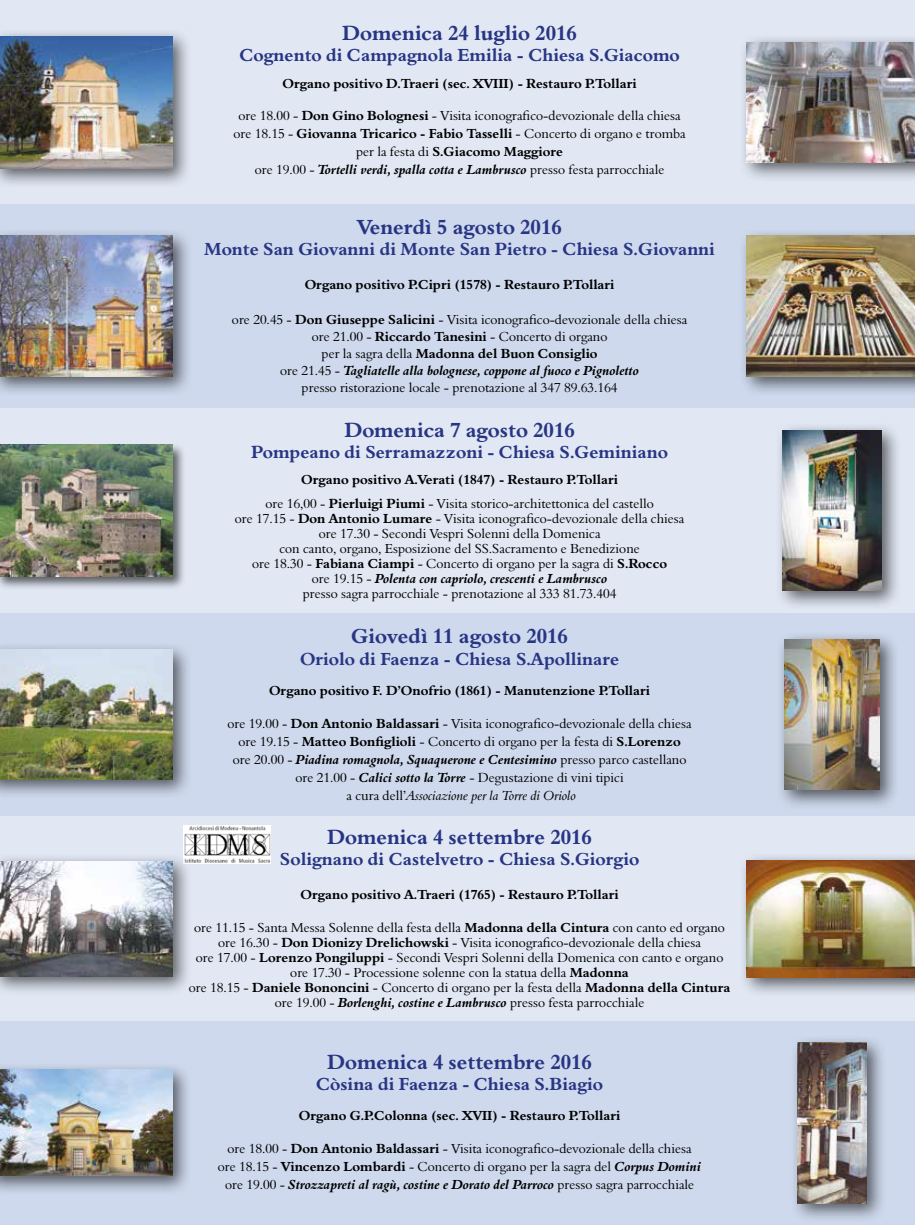
<style>
.page{position:relative;width:915px;height:1225px;background:#fff}
.page>*{position:absolute;margin:0;border:0;box-sizing:border-box;transform-origin:0 0}
.t1{font:21px "Aldine 401 BT Bold A";color:#283583}
.t2{font:18px "Aldine 401 BT Bold A";color:#283583}
.t3{font:13.5px/15px "Aldine 401 BT Roman A";color:#000;text-align:center}
.t4{font:13.5px "Aldine 401 BT Bold A";color:#000}
.t5{font:13.5px "Aldine 401 BT Bold Italic A";color:#000}
.t6{font:13.5px "Aldine 401 BT Italic A";color:#000}
.s1{font-family:"Aldine 401 BT Bold A"}
.s2{font-family:"Aldine 401 BT Roman A"}
.s3{font-family:"Aldine 401 BT Bold Italic A"}
</style>
<div class="page">
<div style="left:0;top:612px;width:914px;height:204px;background:#ced9ed"></div>
<div style="left:0;top:1020px;width:914px;height:205px;background:#ced9ed"></div>
<div style="left:0;top:0;width:914px;height:204px;background:#e1e8f4"></div>
<div style="left:0;top:204px;width:914px;height:204px;background:#ced9ed"></div>
<div style="left:0;top:408px;width:914px;height:204px;background:#e1e8f4"></div>
<div style="left:0;top:816px;width:914px;height:204px;background:#e1e8f4"></div>
<div style="left:0;top:227px;width:192px;height:170px;background:#000;opacity:.6"></div>
<img style="left:0;top:236px;width:172px;height:140px">
<div style="left:738px;top:227px;width:176px;height:170px;background:#000;opacity:.6"></div>
<img style="left:746px;top:236px;width:168px;height:140px">
<img style="left:183px;top:825px;width:88px;height:38px">
<div style="left:0;top:28px;width:192px;height:160px;background:#000;opacity:.6"></div>
<img style="left:0;top:36px;width:172px;height:132px">
<div style="left:738px;top:34px;width:176px;height:148px;background:#000;opacity:.6"></div>
<img style="left:746px;top:42px;width:168px;height:120px">
<div style="left:0;top:442px;width:186px;height:148px;background:#000;opacity:.6"></div>
<img style="left:0;top:445px;width:172px;height:131px">
<div style="left:774px;top:422px;width:127px;height:188px;background:#000;opacity:.6"></div>
<img style="left:782px;top:430px;width:99px;height:160px">
<div style="left:0;top:641px;width:192px;height:158px;background:#000;opacity:.6"></div>
<img style="left:0;top:650px;width:172px;height:129px">
<div style="left:775px;top:631px;width:124px;height:179px;background:#000;opacity:.6"></div>
<img style="left:784px;top:639px;width:95px;height:151px">
<div style="left:0;top:853px;width:192px;height:143px;background:#000;opacity:.6"></div>
<img style="left:0;top:861px;width:172px;height:115px">
<div style="left:738px;top:852px;width:176px;height:145px;background:#000;opacity:.6"></div>
<img style="left:746px;top:860px;width:168px;height:117px">
<div style="left:0;top:1061px;width:192px;height:135px;background:#000;opacity:.6"></div>
<img style="left:0;top:1070px;width:172px;height:106px">
<div style="left:789px;top:1034px;width:96px;height:189px;background:#000;opacity:.6"></div>
<img style="left:797px;top:1042px;width:68px;height:161px">
<h1 class="t1" style="left:342px;top:20px;width:236px">Domenica 24 luglio 2016</h1>
<h2 class="t2" style="left:239px;top:44px;width:442px">Cognento di Campagnola Emilia - Chiesa S.Giacomo</h2>
<p class="t4" style="left:282px;top:75px;width:355px">Organo positivo D.Traeri (sec. XVIII) - Restauro P.Tollari</p>
<p class="t3" style="left:233px;top:106px;width:454px;line-height:18px">ore 18.00 - <span class="s1">Don Gino Bolognesi</span> - Visita iconografico-devozionale della chiesa ore 18.15 - <span class="s1">Giovanna Tricarico - Fabio Tasselli</span> - Concerto di organo e tromba</p>
<p class="t4" style="left:356px;top:143px;width:208px"><span class="s2">per la festa di</span> S.Giacomo Maggiore</p>
<p class="t5" style="left:254px;top:161px;width:411px"><span class="s2">ore 19.00 -</span> Tortelli verdi, spalla cotta e Lambrusco <span class="s2">presso festa parrocchiale</span></p>
<h1 class="t1" style="left:357px;top:214px;width:206px">Venerdì 5 agosto 2016</h1>
<h2 class="t2" style="left:204px;top:238px;width:512px">Monte San Giovanni di Monte San Pietro - Chiesa S.Giovanni</h2>
<p class="t4" style="left:304px;top:276px;width:311px">Organo positivo P.Cipri (1578) - Restauro P.Tollari</p>
<p class="t3" style="left:232px;top:310px;width:456px;line-height:17.1px">ore 20.45 - <span class="s1">Don Giuseppe Salicini</span> - Visita iconografico-devozionale della chiesa ore 21.00 - <span class="s1">Riccardo Tanesini</span> - Concerto di organo</p>
<p class="t4" style="left:321px;top:345px;width:277px"><span class="s2">per la sagra della</span> Madonna del Buon Consiglio</p>
<p class="t5" style="left:280px;top:362px;width:360px"><span class="s2">ore 21.45 -</span> Tagliatelle alla bolognese, coppone al fuoco e Pignoletto</p>
<p class="t3" style="left:301px;top:380px;width:317px">presso ristorazione locale - prenotazione al 347 89.63.164</p>
<h1 class="t1" style="left:344px;top:417px;width:232px">Domenica 7 agosto 2016</h1>
<h2 class="t2" style="left:251px;top:441px;width:418px">Pompeano di Serramazzoni - Chiesa S.Geminiano</h2>
<p class="t4" style="left:301px;top:471px;width:318px">Organo positivo A.Verati (1847) - Restauro P.Tollari</p>
<p class="t3" style="left:235px;top:495px;width:451px">ore 16,00 - <span class="s1">Pierluigi Piumi</span> - Visita storico-architettonica del castello<br>ore 17.15 - <span class="s1">Don Antonio Lumare</span> - Visita iconografico-devozionale della chiesa ore 17.30 - Secondi Vespri Solenni della Domenica<br>con canto, organo, Esposizione del SS.Sacramento e Benedizione<br>ore 18.30 - <span class="s1">Fabiana Ciampi</span> - Concerto di organo per la sagra di <span class="s1">S.Rocco</span></p>
<p class="t5" style="left:312px;top:570px;width:297px"><span class="s2">ore 19.15 -</span> Polenta con capriolo, crescenti e Lambrusco</p>
<p class="t3" style="left:303px;top:585px;width:315px">presso sagra parrocchiale - prenotazione al 333 81.73.404</p>
<h1 class="t1" style="left:351px;top:623px;width:218px">Giovedì 11 agosto 2016</h1>
<h2 class="t2" style="left:300px;top:647px;width:320px">Oriolo di Faenza - Chiesa S.Apollinare</h2>
<p class="t4" style="left:269px;top:681px;width:382px">Organo positivo F. D’Onofrio (1861) - Manutenzione P.Tollari</p>
<p class="t3" style="left:227px;top:714px;width:465px;line-height:18px">ore 19.00 - <span class="s1">Don Antonio Baldassari</span> - Visita iconografico-devozionale della chiesa ore 19.15 - <span class="s1">Matteo Bonfiglioli</span> - Concerto di organo per la festa di <span class="s1">S.Lorenzo</span></p>
<p class="t5" style="left:233px;top:750px;width:455px"><span class="s2">ore 20.00 -</span> Piadina romagnola, Squaquerone e Centesimino <span class="s2">presso parco castellano</span></p>
<p class="t3" style="left:295px;top:769px;width:329px">ore 21.00 - <span class="s3">Calici sotto la Torre</span> - Degustazione di vini tipici</p>
<p class="t6" style="left:346px;top:786px;width:231px"><span class="s2">a cura dell’</span>Associazione per la Torre di Oriolo</p>
<h1 class="t1" style="left:327px;top:823px;width:266px">Domenica 4 settembre 2016</h1>
<h2 class="t2" style="left:280px;top:847px;width:360px">Solignano di Castelvetro - Chiesa S.Giorgio</h2>
<p class="t4" style="left:300px;top:886px;width:319px">Organo positivo A.Traeri (1765) - Restauro P.Tollari</p>
<p class="t3" style="left:189px;top:919px;width:542px">ore 11.15 - Santa Messa Solenne della festa della <span class="s1">Madonna della Cintura</span> con canto ed organo ore 16.30 - <span class="s1">Don Dionizy Drelichowski</span> - Visita iconografico-devozionale della chiesa<br>ore 17.00 - <span class="s1">Lorenzo Pongiluppi</span> - Secondi Vespri Solenni della Domenica con canto e organo ore 17.30 - Processione solenne con la statua della <span class="s1">Madonna<br></span>ore 18.15 - <span class="s1">Daniele Bononcini</span> - Concerto di organo per la festa della <span class="s1">Madonna della Cintura </span>ore 19.00 - <span class="s3">Borlenghi, costine e Lambrusco</span> presso festa parrocchiale</p>
<h1 class="t1" style="left:327px;top:1049px;width:266px">Domenica 4 settembre 2016</h1>
<h2 class="t2" style="left:316px;top:1073px;width:288px">Còsina di Faenza - Chiesa S.Biagio</h2>
<p class="t4" style="left:299px;top:1107px;width:323px">Organo G.P.Colonna (sec. XVII) - Restauro P.Tollari</p>
<p class="t3" style="left:218px;top:1139px;width:485px;line-height:18px">ore 18.00 - <span class="s1">Don Antonio Baldassari</span> - Visita iconografico-devozionale della chiesa ore 18.15 - <span class="s1">Vincenzo Lombardi</span> - Concerto di organo per la sagra del <span class="s3">Corpus Domini</span></p>
<p class="t5" style="left:225px;top:1176px;width:470px"><span class="s2">ore 19.00 -</span> Strozzapreti al ragù, costine e Dorato del Parroco <span class="s2">presso sagra parrocchiale</span></p>
</div>
